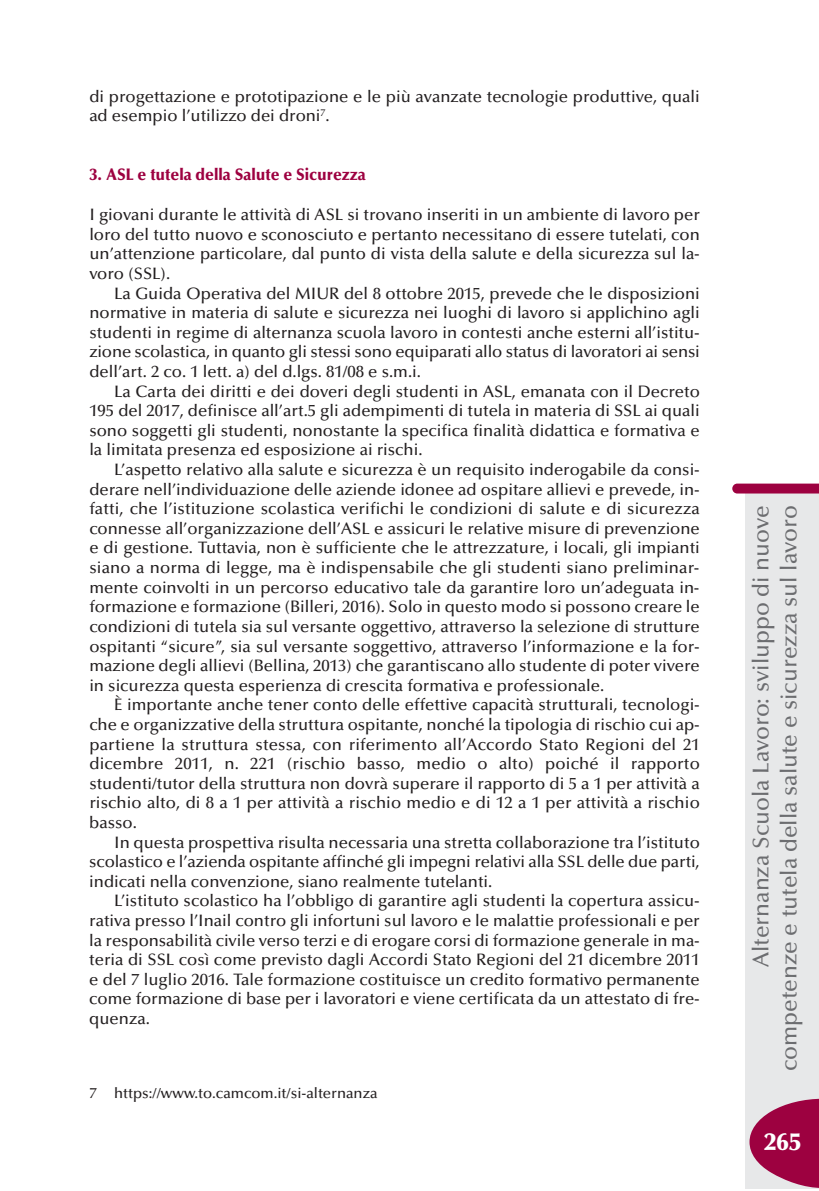
<style>
.page{position:relative;width:819px;height:1191px;background:#fff}
.page>*{position:absolute;margin:0;border:0;box-sizing:border-box;transform-origin:0 0}
.t1{font:900 24.5px "Optima";color:#fff}
.t2{font:500 22.75px/28px "Optima";color:#6c6d70;text-align:right}
.t3{font:500 16.62px/19.6px "Optima";color:#231f20;text-align:justify}
.t4{font:900 16.62px "Optima";color:#9d0140;scale:.95 1}
.t5{font:500 14.88px "Optima";color:#231f20}
</style>
<div class="page">
<div style="left:745px;top:491px;width:74px;height:697px;background:#e7e8e9"></div>
<svg style="left:732px;top:483px;width:87px;height:10px"></svg>
<svg style="left:749px;top:1098px;width:70px;height:90px"></svg>
<p class="t3" style="left:89px;top:88px;width:612px">di progettazione e prototipazione e le più avanzate tecnologie produttive, quali ad esempio l’utilizzo dei droni<sup>7</sup>.</p>
<p class="t4" style="left:89px;top:168px;width:292px">3. ASL e tutela della Salute e Sicurezza</p>
<p class="t3" style="left:89px;top:206px;width:612px">I giovani durante le attività di ASL si trovano inseriti in un ambiente di lavoro per loro del tutto nuovo e sconosciuto e pertanto necessitano di essere tutelati, con un’attenzione particolare, dal punto di vista della salute e della sicurezza sul la&shy;voro (SSL).</p>
<p class="t3" style="left:89px;top:285px;width:612px;text-indent:25px">La Guida Operativa del MIUR del 8 ottobre 2015, prevede che le disposizioni normative in materia di salute e sicurezza nei luoghi di lavoro si applichino agli studenti in regime di alternanza scuola lavoro in contesti anche esterni all’istitu&shy;zione scolastica, in quanto gli stessi sono equiparati allo status di lavoratori ai sensi dell’art. 2 co. 1 lett. a) del d.lgs. 81/08 e s.m.i.</p>
<p class="t3" style="left:89px;top:383px;width:612px;text-indent:25px">La Carta dei diritti e dei doveri degli studenti in ASL, emanata con il Decreto 195 del 2017, definisce all’art.5 gli adempimenti di tutela in materia di SSL ai quali sono soggetti gli studenti, nonostante la specifica finalità didattica e formativa e la limitata presenza ed esposizione ai rischi.</p>
<p class="t3" style="left:89px;top:461px;width:612px;text-indent:25px">L’aspetto relativo alla salute e sicurezza è un requisito inderogabile da consi&shy;derare nell’individuazione delle aziende idonee ad ospitare allievi e prevede, in&shy;fatti, che l’istituzione scolastica verifichi le condizioni di salute e di sicurezza connesse all’organizzazione dell’ASL e assicuri le relative misure di prevenzione e di gestione. Tuttavia, non è sufficiente che le attrezzature, i locali, gli impianti siano a norma di legge, ma è indispensabile che gli studenti siano preliminar&shy;mente coinvolti in un percorso educativo tale da garantire loro un’adeguata in&shy;formazione e formazione (Billeri, 2016). Solo in questo modo si possono creare le condizioni di tutela sia sul versante oggettivo, attraverso la selezione di strutture ospitanti “sicure”, sia sul versante soggettivo, attraverso l’informazione e la for&shy;mazione degli allievi (Bellina, 2013) che garantiscano allo studente di poter vivere in sicurezza questa esperienza di crescita formativa e professionale.</p>
<p class="t3" style="left:89px;top:696px;width:612px;text-indent:25px">È importante anche tener conto delle effettive capacità strutturali, tecnologi&shy;che e organizzative della struttura ospitante, nonché la tipologia di rischio cui ap&shy;partiene la struttura stessa, con riferimento all’Accordo Stato Regioni del 21 dicembre 2011, n. 221 (rischio basso, medio o alto) poiché il rapporto studenti/tutor della struttura non dovrà superare il rapporto di 5 a 1 per attività a rischio alto, di 8 a 1 per attività a rischio medio e di 12 a 1 per attività a rischio basso.</p>
<p class="t3" style="left:89px;top:834px;width:612px;text-indent:25px">In questa prospettiva risulta necessaria una stretta collaborazione tra l’istituto scolastico e l’azienda ospitante affinché gli impegni relativi alla SSL delle due parti, indicati nella convenzione, siano realmente tutelanti.</p>
<p class="t3" style="left:89px;top:892px;width:612px;text-indent:25px">L’istituto scolastico ha l’obbligo di garantire agli studenti la copertura assicu&shy;rativa presso l’Inail contro gli infortuni sul lavoro e le malattie professionali e per la responsabilità civile verso terzi e di erogare corsi di formazione generale in ma&shy;teria di SSL così come previsto dagli Accordi Stato Regioni del 21 dicembre 2011 e del 7 luglio 2016. Tale formazione costituisce un credito formativo permanente come formazione di base per i lavoratori e viene certificata da un attestato di fre&shy;quenza.</p>
<p class="t5" style="left:89px;top:1086px;width:290px">7 https://www.to.camcom.it/si-alternanza</p>
<h2 class="t2" style="left:749px;top:1071px;width:567px;rotate:-90deg">Alternanza Scuola Lavoro: sviluppo di nuove competenze e tutela della salute e sicurezza sul lavoro</h2>
<h1 class="t1" style="left:764px;top:1131px;width:38px">265</h1>
</div>
